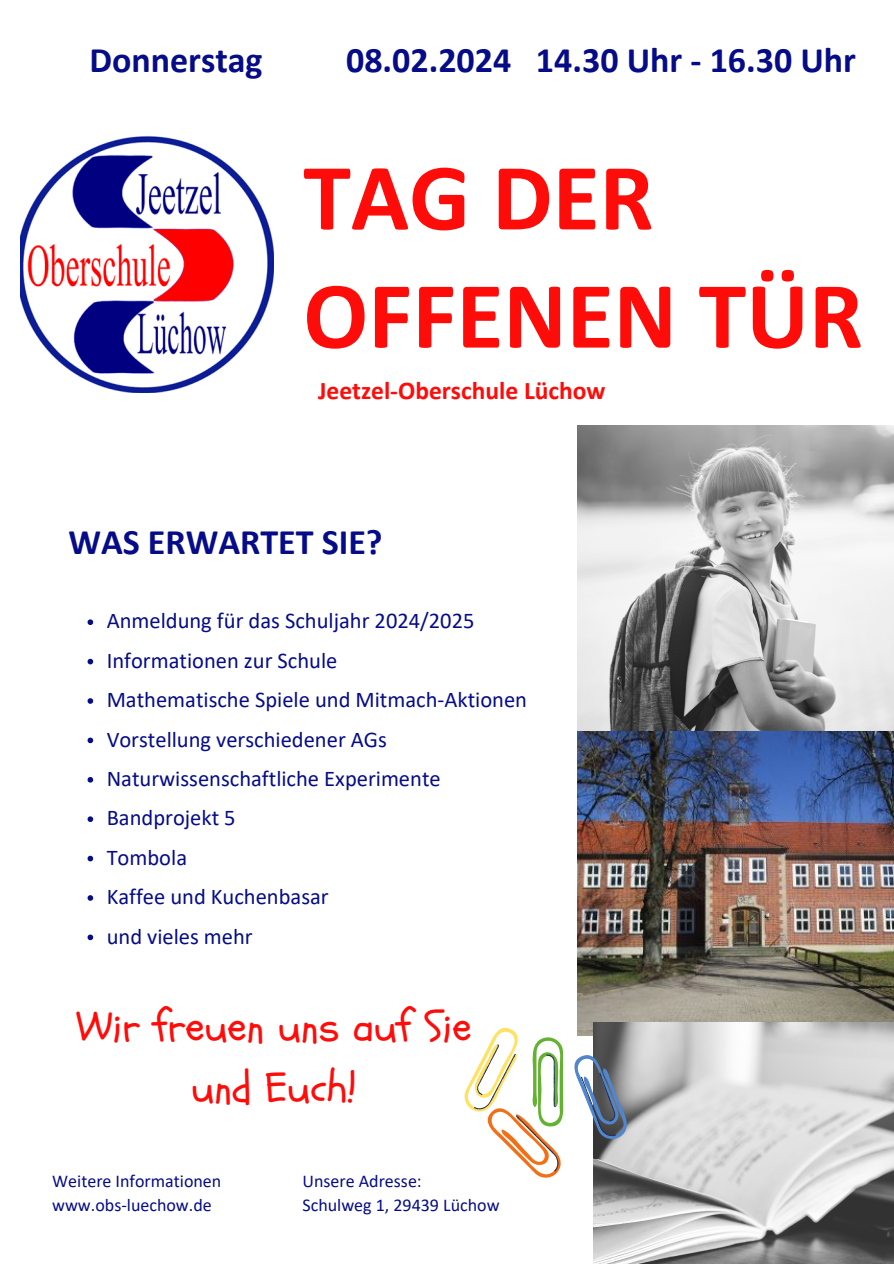
<style>
.page{position:relative;width:894px;height:1264px;background:#fff}
.page>*{position:absolute;margin:0;border:0;box-sizing:border-box;transform-origin:0 0}
.t1{font:700 96px "Calibri";color:#fe0c09}
.t2{font:43.5px "Schoolbell";color:#fe0c09}
.t3{font:700 36px "Calibri";color:#060c87}
.t4{font:700 25.5px "Calibri";color:#fe0c09}
.t5{font:22.5px "Calibri";color:#060c87}
.t6{font:18px "Calibri";color:#060c87}
</style>
<div class="page">
<img style="left:577px;top:455px;width:316px;height:567px">
<img style="left:593px;top:1022px;width:300px;height:241px">
<svg style="left:464px;top:1022px;width:162px;height:155px"></svg>
<img style="left:20px;top:136px;width:254px;height:256px">
<svg style="left:87px;top:619px;width:6px;height:6px"></svg>
<svg style="left:87px;top:658px;width:6px;height:6px"></svg>
<svg style="left:87px;top:698px;width:6px;height:5px"></svg>
<svg style="left:87px;top:737px;width:6px;height:6px"></svg>
<svg style="left:87px;top:777px;width:6px;height:5px"></svg>
<svg style="left:87px;top:816px;width:6px;height:6px"></svg>
<svg style="left:87px;top:855px;width:6px;height:6px"></svg>
<svg style="left:87px;top:895px;width:6px;height:5px"></svg>
<svg style="left:87px;top:934px;width:6px;height:6px"></svg>
<p class="t3" style="left:89px;top:45px;width:175px">Donnerstag</p>
<p class="t3" style="left:346px;top:45px;width:167px">08.02.2024</p>
<p class="t3" style="left:536px;top:45px;width:321px">14.30 Uhr - 16.30 Uhr</p>
<p class="t1" style="left:303px;top:157px;width:351px">TAG DER</p>
<p class="t1" style="left:303px;top:275px;width:561px">OFFENEN TÜR</p>
<p class="t4" style="left:318px;top:380px;width:289px">Jeetzel-Oberschule Lüchow</p>
<p class="t3" style="left:68px;top:527px;width:315px">WAS ERWARTET SIE?</p>
<p class="t5" style="left:107px;top:611px;width:369px">Anmeldung für das Schuljahr 2024/2025</p>
<p class="t5" style="left:107px;top:651px;width:232px">Informationen zur Schule</p>
<p class="t5" style="left:107px;top:690px;width:422px">Mathematische Spiele und Mitmach-Aktionen</p>
<p class="t5" style="left:107px;top:729px;width:282px">Vorstellung verschiedener AGs</p>
<p class="t5" style="left:107px;top:769px;width:335px">Naturwissenschaftliche Experimente</p>
<p class="t5" style="left:107px;top:808px;width:130px">Bandprojekt 5</p>
<p class="t5" style="left:107px;top:847px;width:82px">Tombola</p>
<p class="t5" style="left:107px;top:887px;width:223px">Kaffee und Kuchenbasar</p>
<p class="t5" style="left:107px;top:926px;width:148px">und vieles mehr</p>
<p class="t2" style="left:76px;top:997px;width:396px">Wir freuen uns auf Sie</p>
<p class="t2" style="left:191px;top:1058px;width:167px">und Euch!</p>
<p class="t6" style="left:52px;top:1173px;width:170px">Weitere Informationen</p>
<p class="t6" style="left:52px;top:1197px;width:161px">www.obs-luechow.de</p>
<p class="t6" style="left:302px;top:1173px;width:121px">Unsere Adresse:</p>
<p class="t6" style="left:302px;top:1197px;width:198px">Schulweg 1, 29439 Lüchow</p>
</div>
